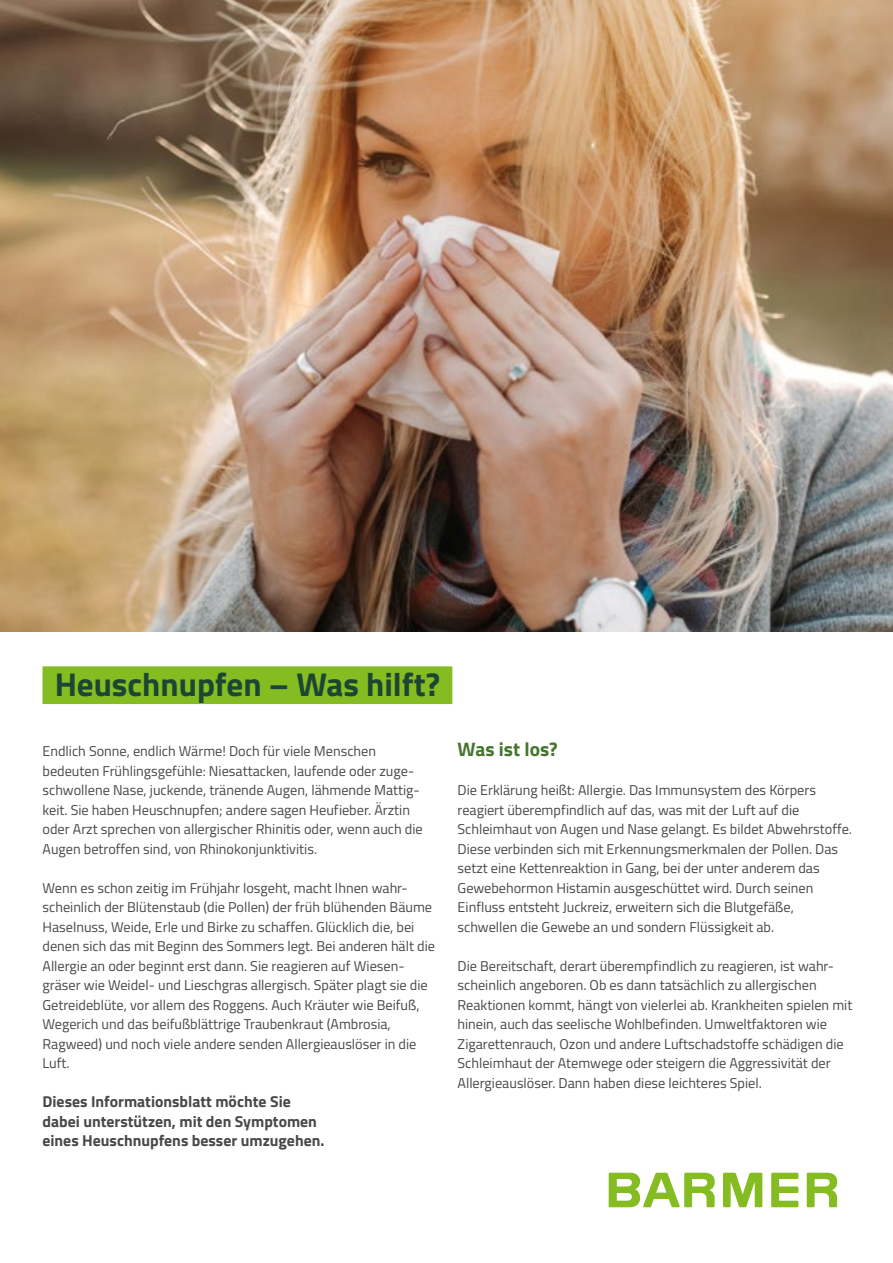
<style>
.page{position:relative;width:893px;height:1263px;background:#fff}
.page>*{position:absolute;margin:0;border:0;box-sizing:border-box;transform-origin:0 0}
.H1_Titel_Balkenheadl{font:700 33px "BGEK Titillium";color:#1d4534}
.H2_13pt_bold_364{font:700 19.5px "BGEK Titillium";color:#45752b}
.P_Zw_11_13pt_bold_85{font:700 15.75px/19.5px "BGEK Titillium";color:#484847}
.P_Fließtext_9_5_12pt{font:14.25px/19.5px "BGEK Titillium";color:#484847}
</style>
<div class="page">
<svg style="left:609px;top:1173px;width:228px;height:34px"></svg>
<img style="left:0;top:0;width:893px;height:631px">
<div style="left:43px;top:666px;width:409px;height:38px;background:#85bc21"></div>
<h1 class="H1_Titel_Balkenheadl" style="left:55px;top:660px;width:387px">Heuschnupfen – Was hilft?</h1>
<p class="P_Fließtext_9_5_12pt" style="left:43px;top:741px;width:382px">Endlich Sonne, endlich Wärme! Doch für viele Menschen bedeuten Frühlingsgefühle: Niesattacken, laufende oder zuge&shy;schwollene Nase, juckende, tränende Augen, lähmende Mattig&shy;keit. Sie haben Heuschnupfen; andere sagen Heufieber. Ärztin oder Arzt sprechen von allergischer Rhinitis oder, wenn auch die Augen betroffen sind, von Rhinokonjunktivitis.</p>
<p class="P_Fließtext_9_5_12pt" style="left:43px;top:877px;width:394px">Wenn es schon zeitig im Frühjahr losgeht, macht Ihnen wahr&shy;scheinlich der Blütenstaub (die Pollen) der früh blühenden Bäume Haselnuss, Weide, Erle und Birke zu schaffen. Glücklich die, bei denen sich das mit Beginn des Sommers legt. Bei anderen hält die Allergie an oder beginnt erst dann. Sie reagieren auf Wiesen&shy;gräser wie Weidel- und Lieschgras allergisch. Später plagt sie die Getreideblüte, vor allem des Roggens. Auch Kräuter wie Beifuß, Wegerich und das beifußblättrige Traubenkraut (Ambrosia, Ragweed) und noch viele andere senden Allergieauslöser in die Luft.</p>
<p class="P_Zw_11_13pt_bold_85" style="left:43px;top:1091px;width:283px">Dieses Informationsblatt möchte Sie dabei unterstützen, mit den Symptomen eines Heuschnupfens besser umzugehen.</p>
<h2 class="H2_13pt_bold_364" style="left:458px;top:734px;width:102px">Was ist los?</h2>
<p class="P_Fließtext_9_5_12pt" style="left:458px;top:780px;width:396px">Die Erklärung heißt: Allergie. Das Immunsystem des Körpers reagiert überempfindlich auf das, was mit der Luft auf die Schleimhaut von Augen und Nase gelangt. Es bildet Abwehrstoffe.<br>Diese verbinden sich mit Erkennungsmerkmalen der Pollen. Das setzt eine Kettenreaktion in Gang, bei der unter anderem das Gewebehormon Histamin ausgeschüttet wird. Durch seinen Einfluss entsteht Juckreiz, erweitern sich die Blutgefäße, schwellen die Gewebe an und sondern Flüssigkeit ab.</p>
<p class="P_Fließtext_9_5_12pt" style="left:458px;top:955px;width:396px">Die Bereitschaft, derart überempfindlich zu reagieren, ist wahr&shy;scheinlich angeboren. Ob es dann tatsächlich zu allergischen Reaktionen kommt, hängt von vielerlei ab. Krankheiten spielen mit hinein, auch das seelische Wohlbefinden. Umweltfaktoren wie Zigarettenrauch, Ozon und andere Luftschadstoffe schädigen die Schleimhaut der Atemwege oder steigern die Aggressivität der Allergieauslöser. Dann haben diese leichteres Spiel.</p>
</div>
